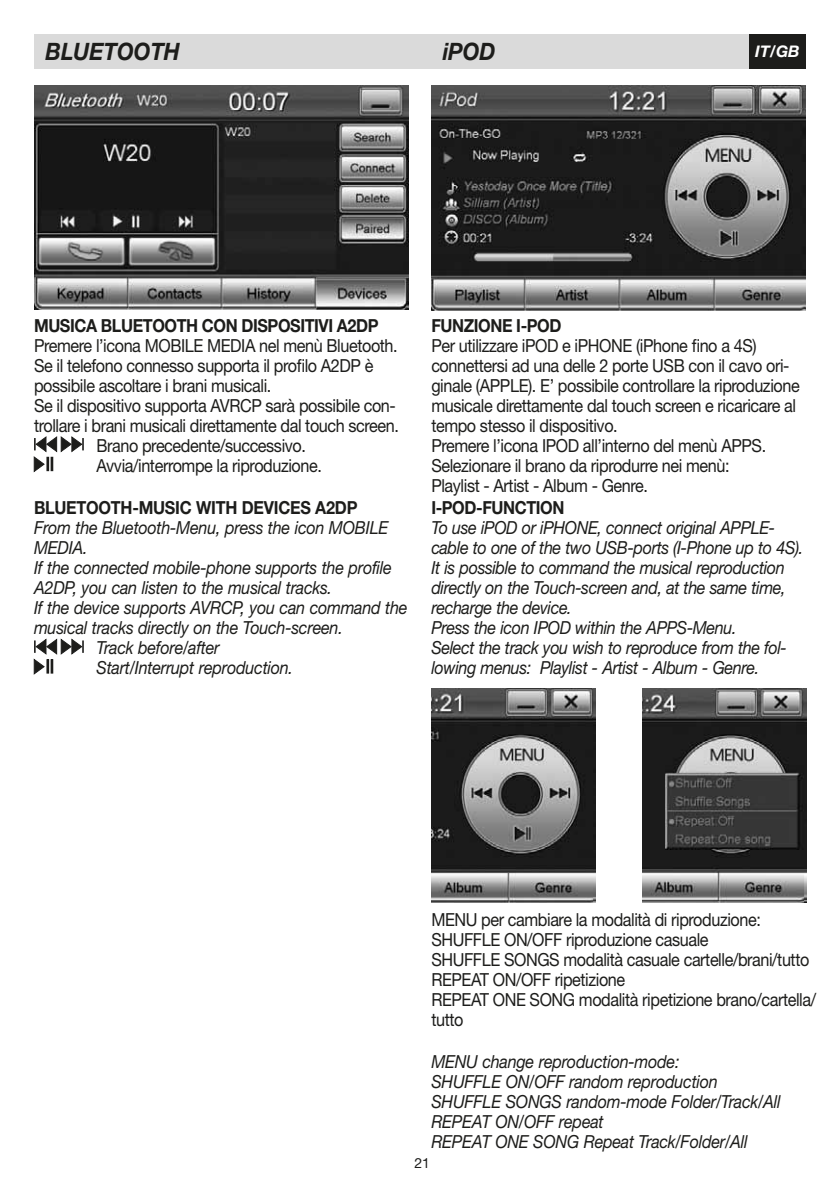
<style>
.page{position:relative;width:840px;height:1191px;background:#fff}
.page>*{position:absolute;margin:0;border:0;box-sizing:border-box;transform-origin:0 0}
.t1{font:italic 700 24px "Helvetica Neue";color:#1d1d1b;scale:.9 1}
.t2{font:18px/20px "Helvetica Neue";letter-spacing:-.025em;color:#1d1d1b;scale:.9 1}
.t3{font:italic 18px/20px "Helvetica Neue";letter-spacing:-.015em;color:#1d1d1b;scale:.9 1}
.t4{font:700 18px "Helvetica Neue";letter-spacing:-.025em;color:#1d1d1b;scale:.9 1}
.t5{font:italic 700 16px "Helvetica Neue";color:#fff}
.t6{font:14px "Helvetica Neue";color:#1d1d1b}
</style>
<div class="page">
<div style="left:34px;top:34px;width:771px;height:34px;background:#dadada"></div>
<div style="left:748px;top:34px;width:57px;height:34px;background:#1d1d1b"></div>
<svg style="left:34px;top:436px;width:50px;height:36px"></svg>
<svg style="left:34px;top:639px;width:50px;height:35px"></svg>
<img style="left:34px;top:85px;width:374px;height:224px">
<img style="left:431px;top:85px;width:374px;height:225px">
<img style="left:431px;top:688px;width:164px;height:214px">
<img style="left:642px;top:688px;width:163px;height:214px">
<h1 class="t1" style="left:45px;top:37px;width:151px">BLUETOOTH</h1>
<h1 class="t1" style="left:442px;top:37px;width:60px">iPOD</h1>
<p class="t5" style="left:754px;top:42px;width:46px">IT/GB</p>
<p class="t4" style="left:34px;top:314px;width:384px">MUSICA BLUETOOTH CON DISPOSITIVI A2DP</p>
<p class="t2" style="left:34px;top:335px;width:405px">Premere l’icona MOBILE MEDIA nel menù Bluetooth.</p>
<p class="t2" style="left:34px;top:355px;width:378px">Se il telefono connesso supporta il profilo A2DP è</p>
<p class="t2" style="left:34px;top:375px;width:265px">possibile ascoltare i brani musicali.</p>
<p class="t2" style="left:34px;top:395px;width:403px">Se il dispositivo supporta AVRCP sarà possibile con-</p>
<p class="t2" style="left:34px;top:415px;width:407px">trollare i brani musicali direttamente dal touch screen.</p>
<p class="t2" style="left:96px;top:435px;width:234px">Brano precedente/successivo.</p>
<p class="t2" style="left:96px;top:455px;width:252px">Avvia/interrompe la riproduzione.</p>
<p class="t4" style="left:34px;top:496px;width:360px">BLUETOOTH-MUSIC WITH DEVICES A2DP</p>
<p class="t3" style="left:34px;top:517px;width:395px">From the Bluetooth-Menu, press the icon MOBILE</p>
<p class="t3" style="left:34px;top:537px;width:61px">MEDIA.</p>
<p class="t3" style="left:34px;top:557px;width:399px">If the connected mobile-phone supports the profile</p>
<p class="t3" style="left:34px;top:577px;width:332px">A2DP, you can listen to the musical tracks.</p>
<p class="t3" style="left:34px;top:597px;width:416px">If the device supports AVRCP, you can command the</p>
<p class="t3" style="left:34px;top:617px;width:344px">musical tracks directly on the Touch-screen.</p>
<p class="t3" style="left:96px;top:637px;width:138px">Track before/after</p>
<p class="t3" style="left:96px;top:657px;width:220px">Start/Interrupt reproduction.</p>
<p class="t4" style="left:431px;top:314px;width:146px">FUNZIONE I-POD</p>
<p class="t2" style="left:431px;top:335px;width:410px">Per utilizzare iPOD e iPHONE (iPhone fino a 4S) connettersi ad una delle 2 porte USB con il cavo ori&shy;ginale (APPLE). E’ possibile controllare la riproduzione musicale direttamente dal touch screen e ricaricare al tempo stesso il dispositivo.<br>Premere l’icona IPOD all’interno del menù APPS.<br>Selezionare il brano da riprodurre nei menù:<br>Playlist - Artist - Album - Genre.</p>
<p class="t4" style="left:431px;top:496px;width:149px">I-POD-FUNCTION</p>
<p class="t3" style="left:431px;top:517px;width:415px">To use iPOD or iPHONE, connect original APPLE&shy;cable to one of the two USB-ports (I-Phone up to 4S).<br>It is possible to command the musical reproduction directly on the Touch-screen and, at the same time, recharge the device.<br>Press the icon IPOD within the APPS-Menu.<br>Select the track you wish to reproduce from the fol&shy;lowing menus: Playlist - Artist - Album - Genre.</p>
<p class="t2" style="left:431px;top:909px;width:429px">MENU per cambiare la modalità di riproduzione:<br>SHUFFLE ON/OFF riproduzione casuale<br>SHUFFLE SONGS modalità casuale cartelle/brani/tutto REPEAT ON/OFF ripetizione<br>REPEAT ONE SONG modalità ripetizione brano/cartella/ tutto</p>
<p class="t3" style="left:431px;top:1051px;width:389px">MENU change reproduction-mode:<br>SHUFFLE ON/OFF random reproduction SHUFFLE SONGS random-mode Folder/Track/All REPEAT ON/OFF repeat<br>REPEAT ONE SONG Repeat Track/Folder/All</p>
<p class="t6" style="left:414px;top:1154px;width:17px">21</p>
</div>
